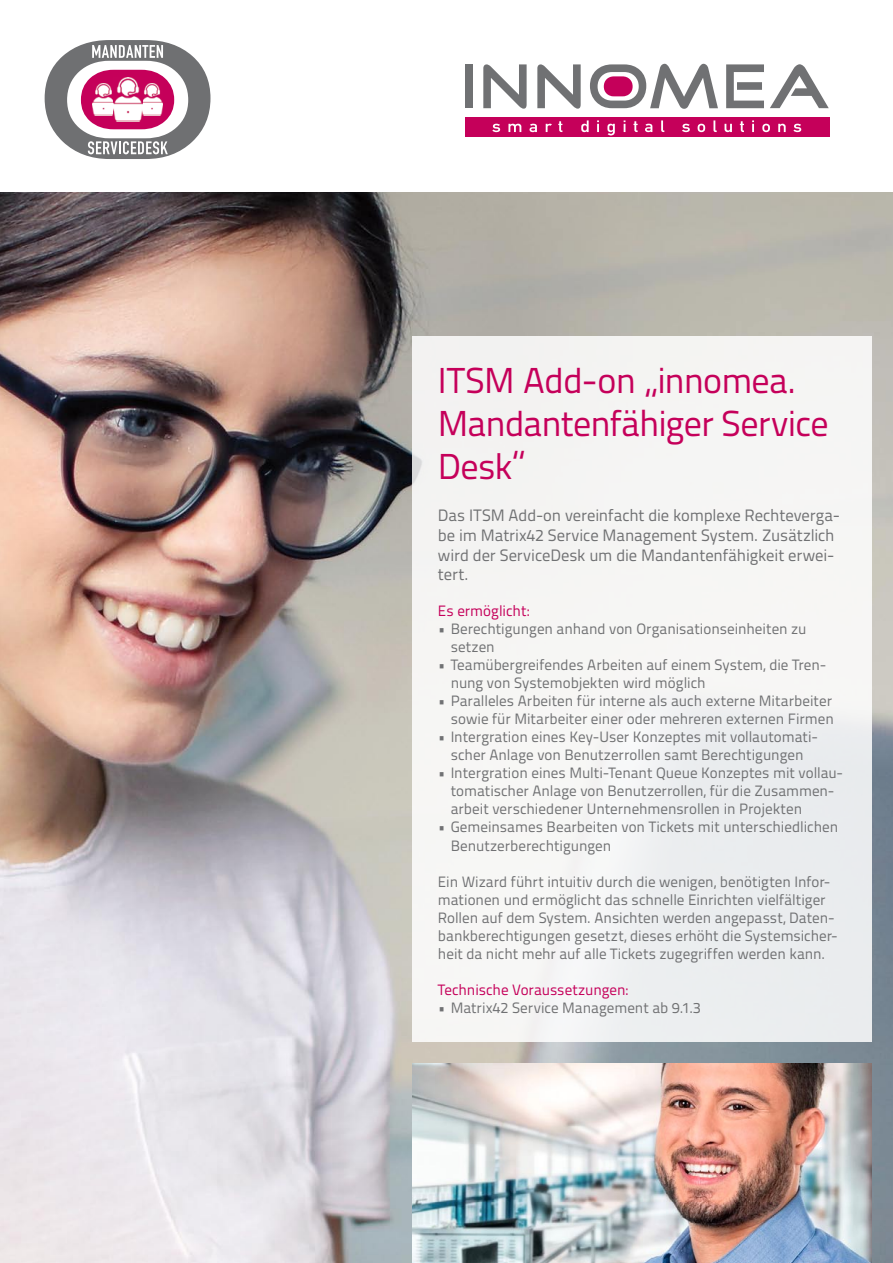
<style>
.page{position:relative;width:893px;height:1263px;background:#fff}
.page>*{position:absolute;margin:0;border:0;box-sizing:border-box;transform-origin:0 0}
.t1{font:36px/43.2px "Titillium Text 22 L";letter-spacing:-.025em;color:#c5005a}
.t2{font:16.5px/19.8px "Titillium Text 22 L";letter-spacing:-.005em;color:#707173}
.t3{font:15px/18px "Titillium Text 22 L";color:#707173}
.t4{font:15px "Titillium Text 22 L";letter-spacing:-.005em;color:#c5005a}
</style>
<div class="page">
<img style="left:0;top:192px;width:893px;height:1071px">
<div style="left:465px;top:64px;width:8px;height:44px;background:#707173"></div>
<svg style="left:483px;top:64px;width:44px;height:45px"></svg>
<svg style="left:537px;top:64px;width:44px;height:45px"></svg>
<svg style="left:726px;top:64px;width:38px;height:44px"></svg>
<svg style="left:770px;top:64px;width:59px;height:44px"></svg>
<div style="left:465px;top:117px;width:364px;height:20px;background:#c5005a"></div>
<svg style="left:492px;top:124px;width:8px;height:8px"></svg>
<svg style="left:508px;top:124px;width:13px;height:8px"></svg>
<svg style="left:529px;top:124px;width:8px;height:8px"></svg>
<svg style="left:546px;top:124px;width:6px;height:8px"></svg>
<svg style="left:558px;top:121px;width:4px;height:11px"></svg>
<svg style="left:581px;top:120px;width:8px;height:12px"></svg>
<svg style="left:597px;top:120px;width:2px;height:12px"></svg>
<svg style="left:607px;top:124px;width:8px;height:11px"></svg>
<svg style="left:624px;top:120px;width:1px;height:12px"></svg>
<svg style="left:633px;top:121px;width:5px;height:11px"></svg>
<svg style="left:645px;top:124px;width:7px;height:8px"></svg>
<svg style="left:661px;top:120px;width:3px;height:12px"></svg>
<svg style="left:682px;top:124px;width:8px;height:8px"></svg>
<svg style="left:698px;top:124px;width:7px;height:8px"></svg>
<svg style="left:713px;top:120px;width:4px;height:12px"></svg>
<svg style="left:724px;top:124px;width:8px;height:8px"></svg>
<svg style="left:740px;top:121px;width:4px;height:11px"></svg>
<svg style="left:752px;top:120px;width:2px;height:12px"></svg>
<svg style="left:762px;top:124px;width:8px;height:8px"></svg>
<svg style="left:778px;top:124px;width:8px;height:8px"></svg>
<svg style="left:793px;top:124px;width:8px;height:8px"></svg>
<svg style="left:590px;top:64px;width:128px;height:45px"></svg>
<div style="left:412px;top:336px;width:460px;height:706px;background:#f5f5f3"></div>
<img style="left:412px;top:1064px;width:460px;height:199px">
<svg style="left:45px;top:40px;width:165px;height:119px"></svg>
<h1 class="t1" style="left:438px;top:357px;width:392px">ITSM Add-on „innomea.<br>Mandantenfähiger Service<br>Desk</h1>
<h1 class="t1" style="left:512px;top:419px;width:15px">„</h1>
<p class="t2" style="left:438px;top:504px;width:404px">Das ITSM Add-on vereinfacht die komplexe Rechteverga&shy;be im Matrix42 Service Management System. Zusätzlich wird der ServiceDesk um die Mandantenfähigkeit erwei&shy;tert.</p>
<p class="t4" style="left:438px;top:600px;width:93px">Es ermöglicht:</p>
<p class="t3" style="left:451px;top:619px;width:357px;text-indent:-13px">• Berechtigungen anhand von Organisationseinheiten zu setzen</p>
<p class="t3" style="left:451px;top:655px;width:377px;text-indent:-13px">• Teamübergreifendes Arbeiten auf einem System, die Tren&shy;nung von Systemobjekten wird möglich</p>
<p class="t3" style="left:438px;top:691px;width:397px;text-align:right">• Paralleles Arbeiten für interne als auch externe Mitarbeiter sowie für Mitarbeiter einer oder mehreren externen Firmen</p>
<p class="t3" style="left:438px;top:727px;width:382px;text-align:center">• Intergration eines Key-User Konzeptes mit vollautomati&shy;scher Anlage von Benutzerrollen samt Berechtigungen</p>
<p class="t3" style="left:451px;top:763px;width:394px;text-indent:-13px">• Intergration eines Multi-Tenant Queue Konzeptes mit vollau&shy;tomatischer Anlage von Benutzerrollen, für die Zusammen&shy;arbeit verschiedener Unternehmensrollen in Projekten</p>
<p class="t3" style="left:451px;top:817px;width:389px;text-indent:-13px">• Gemeinsames Bearbeiten von Tickets mit unterschiedlichen<br>Benutzerberechtigungen</p>
<p class="t3" style="left:438px;top:871px;width:401px">Ein Wizard führt intuitiv durch die wenigen, benötigten Infor&shy;mationen und ermöglicht das schnelle Einrichten vielfältiger Rollen auf dem System. Ansichten werden angepasst, Daten&shy;bankberechtigungen gesetzt, dieses erhöht die Systemsicher&shy;heit da nicht mehr auf alle Tickets zugegriffen werden kann.</p>
<p class="t4" style="left:438px;top:978px;width:192px">Technische Voraussetzungen:</p>
<p class="t3" style="left:438px;top:997px;width:264px">• Matrix42 Service Management ab 9.1.3</p>
</div>
